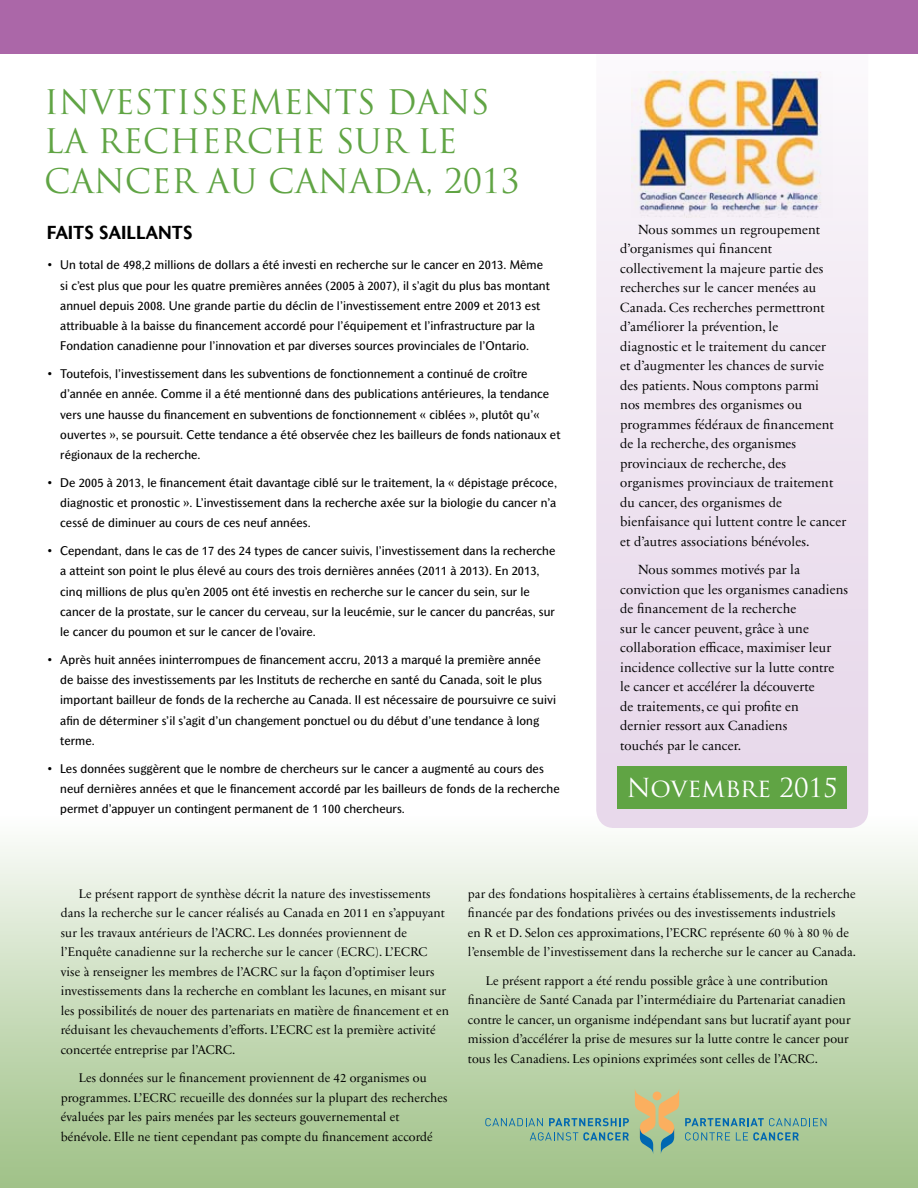
<style>
.page{position:relative;width:918px;height:1188px;background:#fff}
.page>*{position:absolute;margin:0;border:0;box-sizing:border-box;transform-origin:0 0}
.t1{font:33px/39.6px "Trajan Pro";color:#60a444}
.t2{font:25.5px "Trajan Pro";color:#fff}
.t3{font:700 18px "Mahsuri Sans";letter-spacing:.005em;color:#000}
.t4{font:13.5px/19.5px "Sabon Next LT Display";letter-spacing:.005em;color:#000}
.t5{font:12.75px/19.5px "Sabon Next LT Display";letter-spacing:.005em;color:#000}
.t6{font:12px/20.2px "Mahsuri Sans";letter-spacing:.005em;color:#000}
</style>
<div class="page">
<svg style="left:0;top:842px;width:918px;height:346px;background:#c9dcbb"></svg>
<svg style="left:596px;top:126px;width:272px;height:702px;background:#ede3ef"></svg>
<svg style="left:485px;top:1118px;width:58px;height:8px"></svg>
<svg style="left:549px;top:1118px;width:80px;height:8px"></svg>
<svg style="left:530px;top:1132px;width:99px;height:9px"></svg>
<svg style="left:685px;top:1118px;width:141px;height:8px"></svg>
<svg style="left:685px;top:1132px;width:45px;height:9px"></svg>
<svg style="left:736px;top:1132px;width:63px;height:9px"></svg>
<svg style="left:635px;top:1089px;width:44px;height:65px;background:#b8b786"></svg>
<div style="left:653px;top:1092px;width:8px;height:8px;background:#fbaf5f;border-radius:50%"></div>
<div style="left:0;top:0;width:918px;height:54px;background:#ab67a8"></div>
<div style="left:617px;top:766px;width:230px;height:42px;background:#60a444"></div>
<img style="left:631px;top:71px;width:201px;height:146px">
<h1 class="t1" style="left:44px;top:82px;width:477px">INVESTISSEMENTS DANS<br>LA RECHERCHE SUR LE<br>CANCER AU CANADA, 2013</h1>
<h3 class="t3" style="left:47px;top:222px;width:147px">FAITS SAILLANTS</h3>
<p class="t6" style="left:60px;top:255px;width:491px;text-indent:-14px">• Un total de 498,2 millions de dollars a été investi en recherche sur le cancer en 2013. Même si c’est plus que pour les quatre premières années (2005 à 2007), il s’agit du plus bas montant annuel depuis 2008. Une grande partie du déclin de l’investissement entre 2009 et 2013 est attribuable à la baisse du financement accordé pour l’équipement et l’infrastructure par la Fondation canadienne pour l’innovation et par diverses sources provinciales de l’Ontario.</p>
<p class="t6" style="left:60px;top:364px;width:502px;text-indent:-14px">• Toutefois, l’investissement dans les subventions de fonctionnement a continué de croître d’année en année. Comme il a été mentionné dans des publications antérieures, la tendance vers une hausse du financement en subventions de fonctionnement « ciblées », plutôt qu’« ouvertes », se poursuit. Cette tendance a été observée chez les bailleurs de fonds nationaux et régionaux de la recherche.</p>
<p class="t6" style="left:60px;top:472px;width:498px;text-align:justify;text-indent:-14px">• De 2005 à 2013, le financement était davantage ciblé sur le traitement, la « dépistage précoce, diagnostic et pronostic ». L’investissement dans la recherche axée sur la biologie du cancer n’a cessé de diminuer au cours de ces neuf années.</p>
<p class="t6" style="left:60px;top:541px;width:497px;text-indent:-14px">• Cependant, dans le cas de 17 des 24 types de cancer suivis, l’investissement dans la recherche a atteint son point le plus élevé au cours des trois dernières années (2011 à 2013). En 2013, cinq millions de plus qu’en 2005 ont été investis en recherche sur le cancer du sein, sur le cancer de la prostate, sur le cancer du cerveau, sur la leucémie, sur le cancer du pancréas, sur le cancer du poumon et sur le cancer de l’ovaire.</p>
<p class="t6" style="left:60px;top:649px;width:497px;text-indent:-14px">• Après huit années ininterrompues de financement accru, 2013 a marqué la première année de baisse des investissements par les Instituts de recherche en santé du Canada, soit le plus important bailleur de fonds de la recherche au Canada. Il est nécessaire de poursuivre ce suivi afin de déterminer s’il s’agit d’un changement ponctuel ou du début d’une tendance à long terme.</p>
<p class="t6" style="left:60px;top:758px;width:501px;text-indent:-14px">• Les données suggèrent que le nombre de chercheurs sur le cancer a augmenté au cours des neuf dernières années et que le financement accordé par les bailleurs de fonds de la recherche permet d’appuyer un contingent permanent de 1 100 chercheurs.</p>
<p class="t4" style="left:620px;top:220px;width:228px;text-indent:18px">Nous sommes un regroupement d’organismes qui financent collectivement la majeure partie des recherches sur le cancer menées au Canada. Ces recherches permettront d’améliorer la prévention, le<br>diagnostic et le traitement du cancer<br>et d’augmenter les chances de survie<br>des patients. Nous comptons parmi<br>nos membres des organismes ou programmes fédéraux de financement de la recherche, des organismes provinciaux de recherche, des organismes provinciaux de traitement du cancer, des organismes de bienfaisance qui luttent contre le cancer et d’autres associations bénévoles.</p>
<p class="t4" style="left:620px;top:560px;width:230px;text-indent:18px">Nous sommes motivés par la conviction que les organismes canadiens de financement de la recherche<br>sur le cancer peuvent, grâce à une collaboration efficace, maximiser leur incidence collective sur la lutte contre<br>le cancer et accélérer la découverte<br>de traitements, ce qui profite en<br>dernier ressort aux Canadiens<br>touchés par le cancer.</p>
<h2 class="t2" style="left:627px;top:771px;width:212px">Novembre 2015</h2>
<p class="t5" style="left:61px;top:884px;width:390px;text-indent:18px">Le présent rapport de synthèse décrit la nature des investissements dans la recherche sur le cancer réalisés au Canada en 2011 en s’appuyant sur les travaux antérieurs de l’ACRC. Les données proviennent de l’Enquête canadienne sur la recherche sur le cancer (ECRC). L’ECRC vise à renseigner les membres de l’ACRC sur la façon d’optimiser leurs investissements dans la recherche en comblant les lacunes, en misant sur les possibilités de nouer des partenariats en matière de financement et en réduisant les chevauchements d’efforts. L’ECRC est la première activité concertée entreprise par l’ACRC.</p>
<p class="t5" style="left:61px;top:1069px;width:388px;text-indent:18px">Les données sur le financement proviennent de 42 organismes ou programmes. L’ECRC recueille des données sur la plupart des recherches évaluées par les pairs menées par les secteurs gouvernemental et bénévole. Elle ne tient cependant pas compte du financement accordé</p>
<p class="t5" style="left:468px;top:884px;width:390px">par des fondations hospitalières à certains établissements, de la recherche financée par des fondations privées ou des investissements industriels<br>en R et D. Selon ces approximations, l’ECRC représente 60 % à 80 % de l’ensemble de l’investissement dans la recherche sur le cancer au Canada.</p>
<p class="t5" style="left:468px;top:971px;width:384px;text-indent:18px">Le présent rapport a été rendu possible grâce à une contribution financière de Santé Canada par l’intermédiaire du Partenariat canadien contre le cancer, un organisme indépendant sans but lucratif ayant pour mission d’accélérer la prise de mesures sur la lutte contre le cancer pour tous les Canadiens. Les opinions exprimées sont celles de l’ACRC.</p>
</div>
